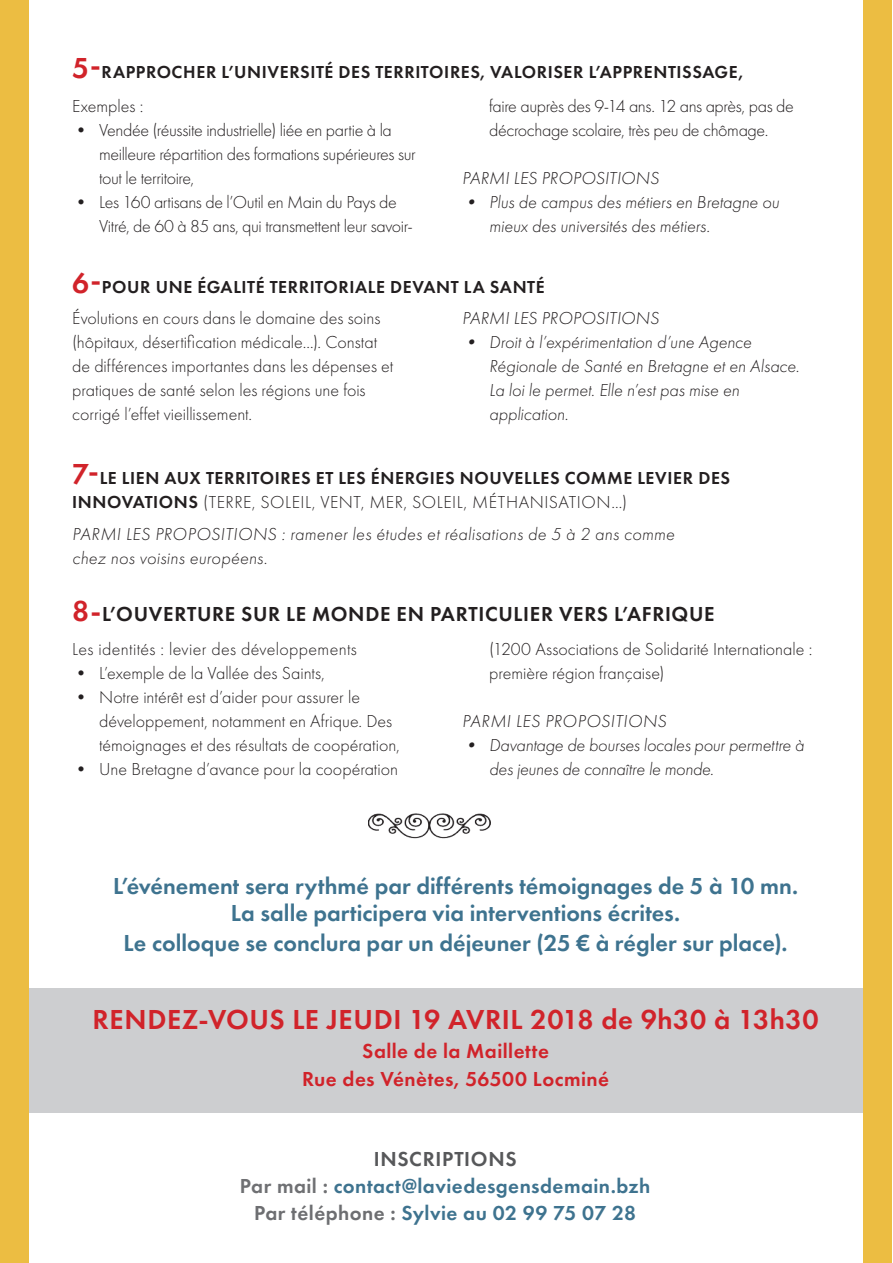
<style>
.page{position:relative;width:893px;height:1263px;background:#fff}
.page>*{position:absolute;margin:0;border:0;box-sizing:border-box;transform-origin:0 0}
.t1{font:600 28.5px "Futura PT";letter-spacing:.02em;color:#d1232a}
.t2{font:600 24px/27px "Futura PT";color:#3e738f;text-align:center}
.t3{font:600 21px/27px "Futura PT";letter-spacing:.02em;color:#3e738f;text-align:center}
.t4{font:600 21px "Futura PT";letter-spacing:.03em;color:#231f20}
.t5{font:600 21px/28.5px "Futura PT";letter-spacing:.02em;color:#d1232a;text-align:center}
.t6{font:300 18px/24px "Futura PT";letter-spacing:-.005em;color:#231f20}
.t7{font:italic 300 18px/24px "Futura PT";letter-spacing:-.005em;color:#231f20}
.t8{font:600 18px/30.9px "Futura PT";letter-spacing:.03em;color:#231f20}
.t9{font:italic 300 18px/24px "Futura PT";letter-spacing:.015em;color:#231f20}
.t10{font:300 18px "Futura PT";letter-spacing:.02em;color:#231f20}
.t11{font:italic 300 18px "Futura PT";letter-spacing:.025em;color:#231f20}
.s1{font-size:30px;color:#d1232a}
.s2{font-weight:300}
.s3{color:#57585a}
.s4{color:#6f7073}
.s5{color:#6d6e71}
</style>
<div class="page">
<div style="left:28px;top:988px;width:835px;height:124px;background:#cdced0"></div>
<div style="left:863px;top:0;width:29px;height:1263px;background:#ecbd42"></div>
<div style="left:0;top:0;width:28px;height:1263px;background:#ecbd42"></div>
<img style="left:369px;top:813px;width:121px;height:26px">
<p class="t8" style="left:72px;top:56px;width:673px"><span class="s1">5-</span>RAPPROCHER L’UNIVERSITÉ DES TERRITOIRES, VALORISER L’APPRENTISSAGE,</p>
<p class="t6" style="left:72px;top:95px;width:73px">Exemples :</p>
<p class="t6" style="left:99px;top:119px;width:318px;text-indent:-27px">• Vendée (réussite industrielle) liée en partie à la meilleure répartition des formations supérieures sur tout le territoire,</p>
<p class="t6" style="left:99px;top:191px;width:315px;text-indent:-27px">• Les 160 artisans de l’Outil en Main du Pays de<br>Vitré, de 60 à 85 ans, qui transmettent leur savoir-</p>
<p class="t6" style="left:489px;top:95px;width:306px">faire auprès des 9-14 ans. 12 ans après, pas de décrochage scolaire, très peu de chômage.</p>
<p class="t7" style="left:462px;top:168px;width:198px">PARMI LES PROPOSITIONS</p>
<p class="t7" style="left:489px;top:192px;width:292px;text-indent:-27px">• Plus de campus des métiers en Bretagne ou mieux des universités des métiers.</p>
<p class="t8" style="left:72px;top:271px;width:474px"><span class="s1">6-</span>POUR UNE ÉGALITÉ TERRITORIALE DEVANT LA SANTÉ<br><span class="s2">Évolutions en cours dans le domaine des soins</span></p>
<p class="t6" style="left:72px;top:330px;width:323px">(hôpitaux, désertification médicale…). Constat de différences importantes dans les dépenses et pratiques de santé selon les régions une fois corrigé l’effet vieillissement.</p>
<p class="t7" style="left:462px;top:307px;width:198px">PARMI LES PROPOSITIONS</p>
<p class="t7" style="left:489px;top:331px;width:312px;text-indent:-27px">• Droit à l’expérimentation d’une Agence Régionale de Santé en Bretagne et en Alsace.<br>La loi le permet. Elle n’est pas mise en application.</p>
<p class="t8" style="left:72px;top:466px;width:659px;line-height:24px"><span class="s1">7-</span>LE LIEN AUX TERRITOIRES ET LES ÉNERGIES NOUVELLES COMME LEVIER DES<br>INNOVATIONS <span class="s2">(TERRE, SOLEIL, VENT, MER, SOLEIL, MÉTHANISATION…)</span></p>
<p class="t9" style="left:72px;top:523px;width:604px">PARMI LES PROPOSITIONS : ramener les études et réalisations de 5 à 2 ans comme chez nos voisins européens.</p>
<p class="t4" style="left:72px;top:601px;width:644px"><span class="s1">8-</span>L’OUVERTURE SUR LE MONDE EN PARTICULIER VERS L’AFRIQUE</p>
<p class="t10" style="left:72px;top:640px;width:286px">Les identités : levier des développements</p>
<p class="t6" style="left:72px;top:661px;width:254px">• L’exemple de la Vallée des Saints,</p>
<p class="t6" style="left:99px;top:685px;width:302px;text-indent:-27px">• Notre intérêt est d’aider pour assurer le développement, notamment en Afrique. Des témoignages et des résultats de coopération,</p>
<p class="t6" style="left:72px;top:757px;width:327px">• Une Bretagne d’avance pour la coopération</p>
<p class="t6" style="left:489px;top:637px;width:325px">(1200 Associations de Solidarité Internationale : première région française)</p>
<p class="t11" style="left:462px;top:713px;width:206px">PARMI LES PROPOSITIONS</p>
<p class="t7" style="left:489px;top:734px;width:317px;text-indent:-27px">• Davantage de bourses locales pour permettre à des jeunes de connaître le monde.</p>
<h2 class="t2" style="left:113px;top:872px;width:686px">L’événement sera rythmé par différents témoignages de 5 à 10 mn.<br>La salle participera via interventions écrites.</h2>
<h2 class="t2" style="left:124px;top:929px;width:666px">Le colloque se conclura par un déjeuner (25 € à régler sur place).</h2>
<h1 class="t1" style="left:93px;top:1003px;width:727px">RENDEZ-VOUS LE JEUDI 19 AVRIL 2018 de 9h30 à 13h30</h1>
<p class="t5" style="left:302px;top:1036px;width:309px">Salle de la Maillette<br>Rue des Vénètes, 56500 Locminé</p>
<p class="t3" style="left:240px;top:1145px;width:412px"><span class="s3">INSCRIPTIONS<br></span><span class="s4">Par mail :</span> contact@laviedesgensdemain.bzh<br><span class="s5">Par téléphone :</span> Sylvie au 02 99 75 07 28</p>
</div>
